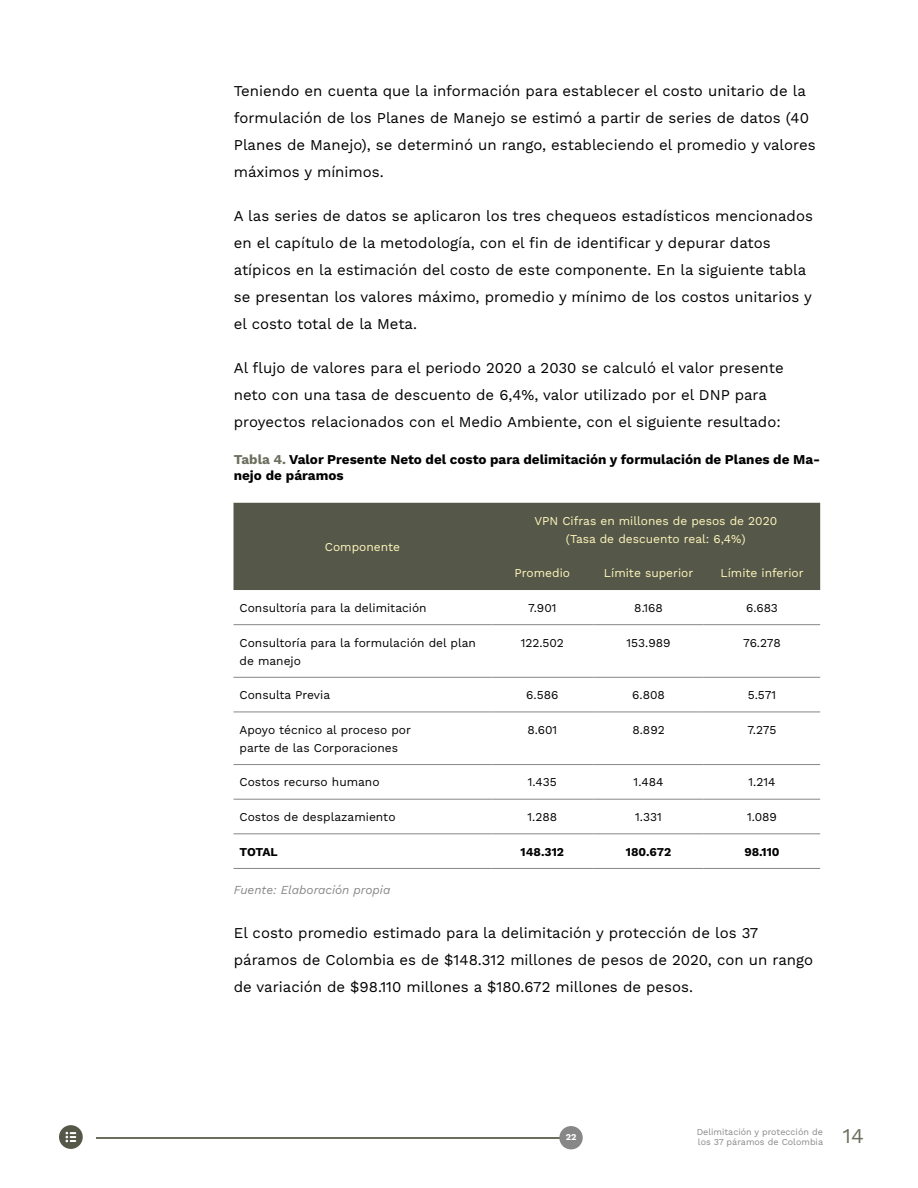
<style>
.page{position:relative;width:918px;height:1188px;background:#fff}
.page>*{position:absolute;margin:0;border:0;box-sizing:border-box;transform-origin:0 0}
.t1{font:21px "Work Sans";color:#6c6e5d}
.t2{font:15px/27px "Work Sans";color:#000}
.t3{font:700 13.5px/15.6px "Work Sans";color:#000}
.t4{font:12px/18px "Work Sans";color:#000}
.t5{font:12px/18px "Work Sans";color:#fff8bd;text-align:center}
.t6{font:700 12px "Work Sans";color:#000}
.t7{font:italic 12px "Work Sans";color:#878787}
.t8{font:9px/10.8px "Work Sans";color:#878787}
.t9{font:700 9px "Work Sans";color:#fff}
.s1{color:#6c6e5d}
</style>
<div class="page">
<hr style="left:96px;top:1137px;width:482px;height:1px;background:#6c6e5d">
<div style="left:559px;top:1126px;width:24px;height:23px;background:#878787;border-radius:50%"></div>
<div style="left:233px;top:503px;width:587px;height:87px;background:#555749"></div>
<hr style="left:233px;top:624px;width:258px;height:1px;background:#878787">
<hr style="left:491px;top:624px;width:102px;height:1px;background:#878787">
<hr style="left:593px;top:624px;width:111px;height:1px;background:#878787">
<hr style="left:704px;top:624px;width:116px;height:1px;background:#878787">
<hr style="left:233px;top:677px;width:258px;height:1px;background:#878787">
<hr style="left:491px;top:677px;width:102px;height:1px;background:#878787">
<hr style="left:593px;top:677px;width:111px;height:1px;background:#878787">
<hr style="left:704px;top:677px;width:116px;height:1px;background:#878787">
<hr style="left:233px;top:712px;width:258px;height:1px;background:#878787">
<hr style="left:491px;top:712px;width:102px;height:1px;background:#878787">
<hr style="left:593px;top:712px;width:111px;height:1px;background:#878787">
<hr style="left:704px;top:712px;width:116px;height:1px;background:#878787">
<hr style="left:233px;top:764px;width:258px;height:1px;background:#878787">
<hr style="left:491px;top:764px;width:102px;height:1px;background:#878787">
<hr style="left:593px;top:764px;width:111px;height:1px;background:#878787">
<hr style="left:704px;top:764px;width:116px;height:1px;background:#878787">
<hr style="left:233px;top:799px;width:258px;height:1px;background:#878787">
<hr style="left:491px;top:799px;width:102px;height:1px;background:#878787">
<hr style="left:593px;top:799px;width:111px;height:1px;background:#878787">
<hr style="left:704px;top:799px;width:116px;height:1px;background:#878787">
<hr style="left:233px;top:833px;width:258px;height:1px;background:#878787">
<hr style="left:491px;top:833px;width:102px;height:1px;background:#878787">
<hr style="left:593px;top:833px;width:111px;height:1px;background:#878787">
<hr style="left:704px;top:833px;width:116px;height:1px;background:#878787">
<hr style="left:233px;top:868px;width:258px;height:1px;background:#878787">
<hr style="left:491px;top:868px;width:102px;height:1px;background:#878787">
<hr style="left:593px;top:868px;width:111px;height:1px;background:#878787">
<hr style="left:704px;top:868px;width:116px;height:1px;background:#878787">
<div style="left:59px;top:1125px;width:24px;height:24px;background:#555749;border-radius:50%"></div>
<svg style="left:66px;top:1132px;width:10px;height:10px"></svg>
<p class="t2" style="left:234px;top:77px;width:583px">Teniendo en cuenta que la información para establecer el costo unitario de la formulación de los Planes de Manejo se estimó a partir de series de datos (40<br>Planes de Manejo), se determinó un rango, estableciendo el promedio y valores máximos y mínimos.</p>
<p class="t2" style="left:234px;top:202px;width:581px">A las series de datos se aplicaron los tres chequeos estadísticos mencionados en el capítulo de la metodología, con el fin de identificar y depurar datos atípicos en la estimación del costo de este componente. En la siguiente tabla se presentan los valores máximo, promedio y mínimo de los costos unitarios y el costo total de la Meta.</p>
<p class="t2" style="left:234px;top:354px;width:551px">Al flujo de valores para el periodo 2020 a 2030 se calculó el valor presente neto con una tasa de descuento de 6,4%, valor utilizado por el DNP para proyectos relacionados con el Medio Ambiente, con el siguiente resultado:</p>
<p class="t3" style="left:234px;top:451px;width:588px"><span class="s1">Tabla 4.</span> Valor Presente Neto del costo para delimitación y formulación de Planes de Ma&shy;nejo de páramos</p>
<p class="t5" style="left:325px;top:537px;width:77px">Componente</p>
<p class="t5" style="left:534px;top:511px;width:244px">VPN Cifras en millones de pesos de 2020 (Tasa de descuento real: 6,4%)</p>
<p class="t5" style="left:515px;top:564px;width:57px">Promedio</p>
<p class="t5" style="left:604px;top:564px;width:91px">Límite superior</p>
<p class="t5" style="left:721px;top:564px;width:85px">Límite inferior</p>
<p class="t4" style="left:240px;top:598px;width:189px">Consultoría para la delimitación</p>
<p class="t4" style="left:528px;top:598px;width:30px">7.901</p>
<p class="t4" style="left:634px;top:598px;width:30px">8.168</p>
<p class="t4" style="left:746px;top:598px;width:33px">6.683</p>
<p class="t4" style="left:240px;top:633px;width:238px">Consultoría para la formulación del plan de manejo</p>
<p class="t4" style="left:521px;top:633px;width:45px">122.502</p>
<p class="t4" style="left:627px;top:633px;width:46px">153.989</p>
<p class="t4" style="left:743px;top:633px;width:39px">76.278</p>
<p class="t4" style="left:240px;top:686px;width:92px">Consulta Previa</p>
<p class="t4" style="left:526px;top:686px;width:34px">6.586</p>
<p class="t4" style="left:632px;top:686px;width:34px">6.808</p>
<p class="t4" style="left:748px;top:686px;width:30px">5.571</p>
<p class="t4" style="left:240px;top:720px;width:173px">Apoyo técnico al proceso por parte de las Corporaciones</p>
<p class="t4" style="left:527px;top:720px;width:31px">8.601</p>
<p class="t4" style="left:632px;top:720px;width:34px">8.892</p>
<p class="t4" style="left:747px;top:720px;width:31px">7.275</p>
<p class="t4" style="left:240px;top:773px;width:142px">Costos recurso humano</p>
<p class="t4" style="left:528px;top:773px;width:31px">1.435</p>
<p class="t4" style="left:634px;top:773px;width:31px">1.484</p>
<p class="t4" style="left:749px;top:773px;width:28px">1.214</p>
<p class="t4" style="left:240px;top:807px;width:158px">Costos de desplazamiento</p>
<p class="t4" style="left:528px;top:807px;width:31px">1.288</p>
<p class="t4" style="left:635px;top:807px;width:28px">1.331</p>
<p class="t4" style="left:747px;top:807px;width:31px">1.089</p>
<p class="t6" style="left:240px;top:843px;width:40px">TOTAL</p>
<p class="t6" style="left:521px;top:843px;width:45px">148.312</p>
<p class="t6" style="left:626px;top:843px;width:47px">180.672</p>
<p class="t6" style="left:744px;top:843px;width:37px">98.110</p>
<p class="t7" style="left:234px;top:880px;width:158px">Fuente: Elaboración propia</p>
<p class="t2" style="left:234px;top:918px;width:581px">El costo promedio estimado para la delimitación y protección de los 37 páramos de Colombia es de $148.312 millones de pesos de 2020, con un rango de variación de $98.110 millones a $180.672 millones de pesos.</p>
<p class="t9" style="left:566px;top:1130px;width:12px">22</p>
<p class="t8" style="left:697px;top:1126px;width:128px">Delimitación y protección de los 37 páramos de Colombia</p>
<h1 class="t1" style="left:843px;top:1120px;width:23px">14</h1>
</div>
